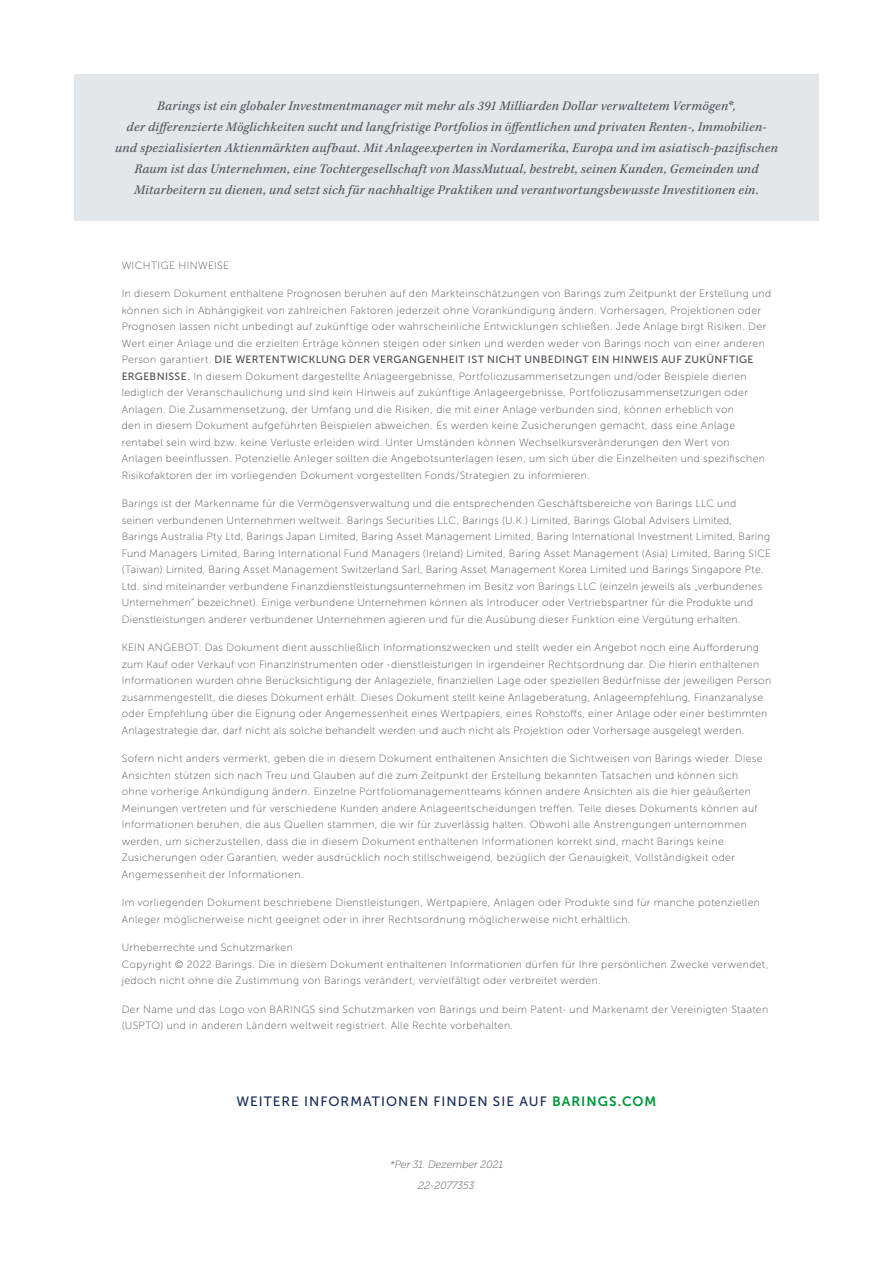
<style>
.page{position:relative;width:893px;height:1263px;background:#fff}
.page>*{position:absolute;margin:0;border:0;box-sizing:border-box;transform-origin:0 0}
.t1{font:italic 13.5px/21px "Kepler Std";letter-spacing:.025em;color:#4b4f54;text-align:center}
.t2{font:13.5px "Museo Sans 500";letter-spacing:.075em;color:#182a54}
.t3{font:10.5px/16.5px "Museo Sans 100";letter-spacing:.035em;color:#4b4f54}
.t4{font:10.5px "Museo Sans 500";letter-spacing:.035em;color:#4b4f54}
.t5{font:italic 10.5px/20.9px "Museo 100";letter-spacing:.015em;color:#4b4f54;text-align:center}
.s1{font-family:"Museo Sans 100"}
.s2{font-family:"Museo Sans 500"}
.s3{font-family:"Museo Sans 700";color:#00953b}
</style>
<div class="page">
<div style="left:74px;top:74px;width:745px;height:147px;background:#e4e7e9"></div>
<p class="t1" style="left:115px;top:96px;width:664px">Barings ist ein globaler Investmentmanager mit mehr als 391 Milliarden Dollar verwaltetem Vermögen*,<br>der differenzierte Möglichkeiten sucht und langfristige Portfolios in öffentlichen und privaten Renten-, Immobilien&shy;und spezialisierten Aktienmärkten aufbaut. Mit Anlageexperten in Nordamerika, Europa und im asiatisch-pazifischen Raum ist das Unternehmen, eine Tochtergesellschaft von MassMutual, bestrebt, seinen Kunden, Gemeinden und Mitarbeitern zu dienen, und setzt sich für nachhaltige Praktiken und verantwortungsbewusste Investitionen ein.</p>
<p class="t3" style="left:122px;top:257px;width:109px">WICHTIGE HINWEISE</p>
<p class="t3" style="left:122px;top:285px;width:651px">In diesem Dokument enthaltene Prognosen beruhen auf den Markteinschätzungen von Barings zum Zeitpunkt der Erstellung und können sich in Abhängigkeit von zahlreichen Faktoren jederzeit ohne Vorankündigung ändern. Vorhersagen, Projektionen oder Prognosen lassen nicht unbedingt auf zukünftige oder wahrscheinliche Entwicklungen schließen. Jede Anlage birgt Risiken. Der Wert einer Anlage und die erzielten Erträge können steigen oder sinken und werden weder von Barings noch von einer anderen</p>
<p class="t4" style="left:122px;top:354px;width:633px"><span class="s1">Person garantiert.</span> DIE WERTENTWICKLUNG DER VERGANGENHEIT IST NICHT UNBEDINGT EIN HINWEIS AUF ZUKÜNFTIGE</p>
<p class="t3" style="left:122px;top:368px;width:645px"><span class="s2">ERGEBNISSE.</span> In diesem Dokument dargestellte Anlageergebnisse, Portfoliozusammensetzungen und/oder Beispiele dienen lediglich der Veranschaulichung und sind kein Hinweis auf zukünftige Anlageergebnisse, Portfoliozusammensetzungen oder Anlagen. Die Zusammensetzung, der Umfang und die Risiken, die mit einer Anlage verbunden sind, können erheblich von<br>den in diesem Dokument aufgeführten Beispielen abweichen. Es werden keine Zusicherungen gemacht, dass eine Anlage rentabel sein wird bzw. keine Verluste erleiden wird. Unter Umständen können Wechselkursveränderungen den Wert von Anlagen beeinflussen. Potenzielle Anleger sollten die Angebotsunterlagen lesen, um sich über die Einzelheiten und spezifischen Risikofaktoren der im vorliegenden Dokument vorgestellten Fonds/Strategien zu informieren.</p>
<p class="t3" style="left:122px;top:495px;width:651px">Barings ist der Markenname für die Vermögensverwaltung und die entsprechenden Geschäftsbereiche von Barings LLC und seinen verbundenen Unternehmen weltweit. Barings Securities LLC, Barings (U.K.) Limited, Barings Global Advisers Limited,<br>Barings Australia Pty Ltd, Barings Japan Limited, Baring Asset Management Limited, Baring International Investment Limited, Baring Fund Managers Limited, Baring International Fund Managers (Ireland) Limited, Baring Asset Management (Asia) Limited, Baring SICE (Taiwan) Limited, Baring Asset Management Switzerland Sarl, Baring Asset Management Korea Limited und Barings Singapore Pte.<br>Ltd. sind miteinander verbundene Finanzdienstleistungsunternehmen im Besitz von Barings LLC (einzeln jeweils als „verbundenes Unternehmen“ bezeichnet). Einige verbundene Unternehmen können als Introducer oder Vertriebspartner für die Produkte und Dienstleistungen anderer verbundener Unternehmen agieren und für die Ausübung dieser Funktion eine Vergütung erhalten.</p>
<p class="t3" style="left:122px;top:639px;width:651px">KEIN ANGEBOT: Das Dokument dient ausschließlich Informationszwecken und stellt weder ein Angebot noch eine Aufforderung zum Kauf oder Verkauf von Finanzinstrumenten oder -dienstleistungen in irgendeiner Rechtsordnung dar. Die hierin enthaltenen Informationen wurden ohne Berücksichtigung der Anlageziele, finanziellen Lage oder speziellen Bedürfnisse der jeweiligen Person zusammengestellt, die dieses Dokument erhält. Dieses Dokument stellt keine Anlageberatung, Anlageempfehlung, Finanzanalyse oder Empfehlung über die Eignung oder Angemessenheit eines Wertpapiers, eines Rohstoffs, einer Anlage oder einer bestimmten Anlagestrategie dar, darf nicht als solche behandelt werden und auch nicht als Projektion oder Vorhersage ausgelegt werden.</p>
<p class="t3" style="left:122px;top:750px;width:643px">Sofern nicht anders vermerkt, geben die in diesem Dokument enthaltenen Ansichten die Sichtweisen von Barings wieder. Diese Ansichten stützen sich nach Treu und Glauben auf die zum Zeitpunkt der Erstellung bekannten Tatsachen und können sich ohne vorherige Ankündigung ändern. Einzelne Portfoliomanagementteams können andere Ansichten als die hier geäußerten Meinungen vertreten und für verschiedene Kunden andere Anlageentscheidungen treffen. Teile dieses Dokuments können auf Informationen beruhen, die aus Quellen stammen, die wir für zuverlässig halten. Obwohl alle Anstrengungen unternommen werden, um sicherzustellen, dass die in diesem Dokument enthaltenen Informationen korrekt sind, macht Barings keine Zusicherungen oder Garantien, weder ausdrücklich noch stillschweigend, bezüglich der Genauigkeit, Vollständigkeit oder Angemessenheit der Informationen.</p>
<p class="t3" style="left:122px;top:894px;width:640px">Im vorliegenden Dokument beschriebene Dienstleistungen, Wertpapiere, Anlagen oder Produkte sind für manche potenziellen<br>Anleger möglicherweise nicht geeignet oder in ihrer Rechtsordnung möglicherweise nicht erhältlich.</p>
<p class="t3" style="left:122px;top:939px;width:648px">Urheberrechte und Schutzmarken<br>Copyright © 2022 Barings. Die in diesem Dokument enthaltenen Informationen dürfen für Ihre persönlichen Zwecke verwendet, jedoch nicht ohne die Zustimmung von Barings verändert, vervielfältigt oder verbreitet werden.</p>
<p class="t3" style="left:122px;top:1001px;width:648px">Der Name und das Logo von BARINGS sind Schutzmarken von Barings und beim Patent- und Markenamt der Vereinigten Staaten (USPTO) und in anderen Ländern weltweit registriert. Alle Rechte vorbehalten.</p>
<p class="t2" style="left:237px;top:1094px;width:421px">WEITERE INFORMATIONEN FINDEN SIE AUF <span class="s3">BARINGS.COM</span></p>
<p class="t5" style="left:390px;top:1154px;width:114px">*Per 31. Dezember 2021<br>22-2077353</p>
</div>
